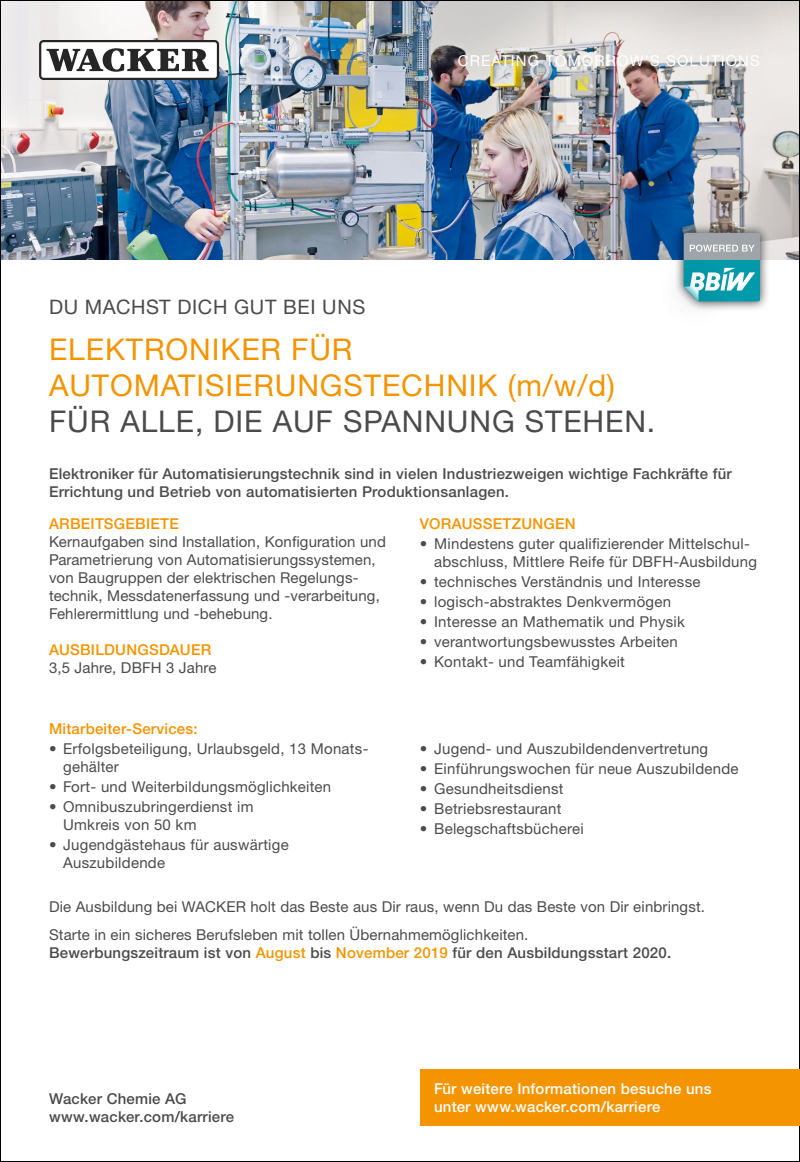
<style>
.page{position:relative;width:800px;height:1162px;background:#fff}
.page>*{position:absolute;margin:0;border:0;box-sizing:border-box;transform-origin:0 0}
.t1{font:30px/36px "Helvetica Neue LT Std";letter-spacing:.03em;color:#f39400}
.t2{font:30px "Helvetica Neue LT Std";letter-spacing:.03em;color:#4b4b4d}
.t3{font:20px "Neue Helveticafor WACKER 55";letter-spacing:.03em;color:#4b4b4d}
.t4{font:15px/18px "Neue Helveticafor WACKER 55";letter-spacing:.015em;color:#4b4b4d}
.t5{font:15px/18px "Neue Helveticafor WACKER 65";letter-spacing:.015em;color:#4b4b4d}
.t6{font:15px "Neue Helveticafor WACKER 65";letter-spacing:.015em;color:#f39400}
.t7{font:15px/18px "Neue Helveticafor WACKER 65";letter-spacing:.015em;color:#fff}
.t8{font:15px "Helvetica Neue";letter-spacing:.075em;color:#fff}
.s1{color:#f39400}
</style>
<div class="page">
<img style="left:2px;top:2px;width:796px;height:258px">
<div style="left:39px;top:40px;width:180px;height:40px;background:#262626;border-radius:4px"></div>
<div style="left:41px;top:42px;width:176px;height:36px;background:#fff;border-radius:2px"></div>
<svg style="left:46px;top:48px;width:163px;height:24px"></svg>
<div style="left:674px;top:223px;width:96px;height:89px;background:#000;opacity:.75"></div>
<div style="left:684px;top:233px;width:76px;height:34px;background:#9ea4a9;border-radius:3px"></div>
<div style="left:657px;top:256px;width:72px;height:72px;background:#000;opacity:.75"></div>
<svg style="left:684px;top:260px;width:76px;height:41px"></svg>
<svg style="left:690px;top:245px;width:65px;height:7px"></svg>
<div style="left:420px;top:1069px;width:380px;height:57px;background:#f39400"></div>
<p class="t8" style="left:458px;top:52px;width:304px">CREATING TOMORROW’S SOLUTIONS</p>
<h2 class="t3" style="left:49px;top:295px;width:318px">Du machst Dich gut bei uns</h2>
<h1 class="t1" style="left:49px;top:331px;width:567px">ELEKTRONIKER FÜR<br>AUTOMATISIERUNGSTECHNIK (M/W/D)</h1>
<h1 class="t2" style="left:49px;top:404px;width:608px">FÜR ALLE, DIE AUF SPANNUNG STEHEN.</h1>
<p class="t5" style="left:49px;top:465px;width:684px">Elektroniker für Automatisierungstechnik sind in vielen Industriezweigen wichtige Fachkräfte für<br>Errichtung und Betrieb von automatisierten Produktionsanlagen.</p>
<p class="t6" style="left:49px;top:515px;width:131px">ARBEITSGEBIETE</p>
<p class="t4" style="left:49px;top:533px;width:338px">Kernaufgaben sind I nstallation, Konfiguration und Parametrierung von -Automatisierungssystemen, von -Baugruppen der elektrischen Regelungs&shy;technik, M essdatenerfassung und -verarbeitung, Fehlerermittlung und -behebung.</p>
<p class="t6" style="left:49px;top:641px;width:164px">AUSBILDUNGSDAUER</p>
<p class="t4" style="left:49px;top:659px;width:169px">3,5 Jahre, DBFH 3 Jahre</p>
<p class="t6" style="left:49px;top:720px;width:150px">Mitarbeiter-Services:</p>
<p class="t4" style="left:63px;top:740px;width:305px;text-indent:-14px">• Erfolgsbeteiligung, Urlaubsgeld, 13 Monats&shy;gehälter</p>
<p class="t4" style="left:49px;top:778px;width:284px">• Fort- und Weiterbildungsmöglichkeiten</p>
<p class="t4" style="left:63px;top:798px;width:192px;text-indent:-14px">• Omnibuszubringerdienst im<br>Umkreis von 50 km</p>
<p class="t4" style="left:63px;top:836px;width:227px;text-indent:-14px">• Jugendgästehaus für auswärtige<br>Auszubildende</p>
<p class="t6" style="left:420px;top:515px;width:157px">VORAUSSETZUNGEN</p>
<p class="t4" style="left:434px;top:535px;width:324px;text-indent:-14px">• M indestens guter qualifizierender M ittelschul&shy;abschluss, M ittlere Reife für DBFH -Ausbildung</p>
<p class="t4" style="left:420px;top:573px;width:282px">• technisches Verständnis und I nteresse</p>
<p class="t4" style="left:420px;top:593px;width:253px">• logisch-abstraktes Denkvermögen</p>
<p class="t4" style="left:420px;top:613px;width:267px">• I nteresse an M athematik und Physik</p>
<p class="t4" style="left:420px;top:633px;width:259px">• verantwortungsbewusstes Arbeiten</p>
<p class="t4" style="left:420px;top:653px;width:207px">• Kontakt- und Teamfähigkeit</p>
<p class="t4" style="left:420px;top:740px;width:290px">• Jugend- und Auszubildendenvertretung</p>
<p class="t4" style="left:420px;top:760px;width:320px">• Einführungswochen für neue Auszubildende</p>
<p class="t4" style="left:420px;top:779px;width:145px">• Gesundheitsdienst</p>
<p class="t4" style="left:420px;top:799px;width:143px">• Betriebsrestaurant</p>
<p class="t4" style="left:420px;top:819px;width:165px">• Belegschaftsbücherei</p>
<p class="t4" style="left:49px;top:892px;width:658px;line-height:28px">Die Ausbildung bei WACKER holt das Beste aus Dir raus, wenn Du das Beste von Dir einbringst.<br>Starte in ein sicheres -Berufsleben mit tollen Übernahmemöglichkeiten.</p>
<p class="t5" style="left:49px;top:943px;width:624px">Bewerbungszeitraum ist von <span class="s1">August</span> bis <span class="s1">November 2019</span> für den Ausbildungsstart 2020.</p>
<p class="t5" style="left:49px;top:1090px;width:187px">Wacker Chemie AG www.wacker.com/karriere</p>
<p class="t7" style="left:434px;top:1080px;width:279px">Für weitere Informationen besuche uns unter www.wacker.com/karriere</p>
</div>
